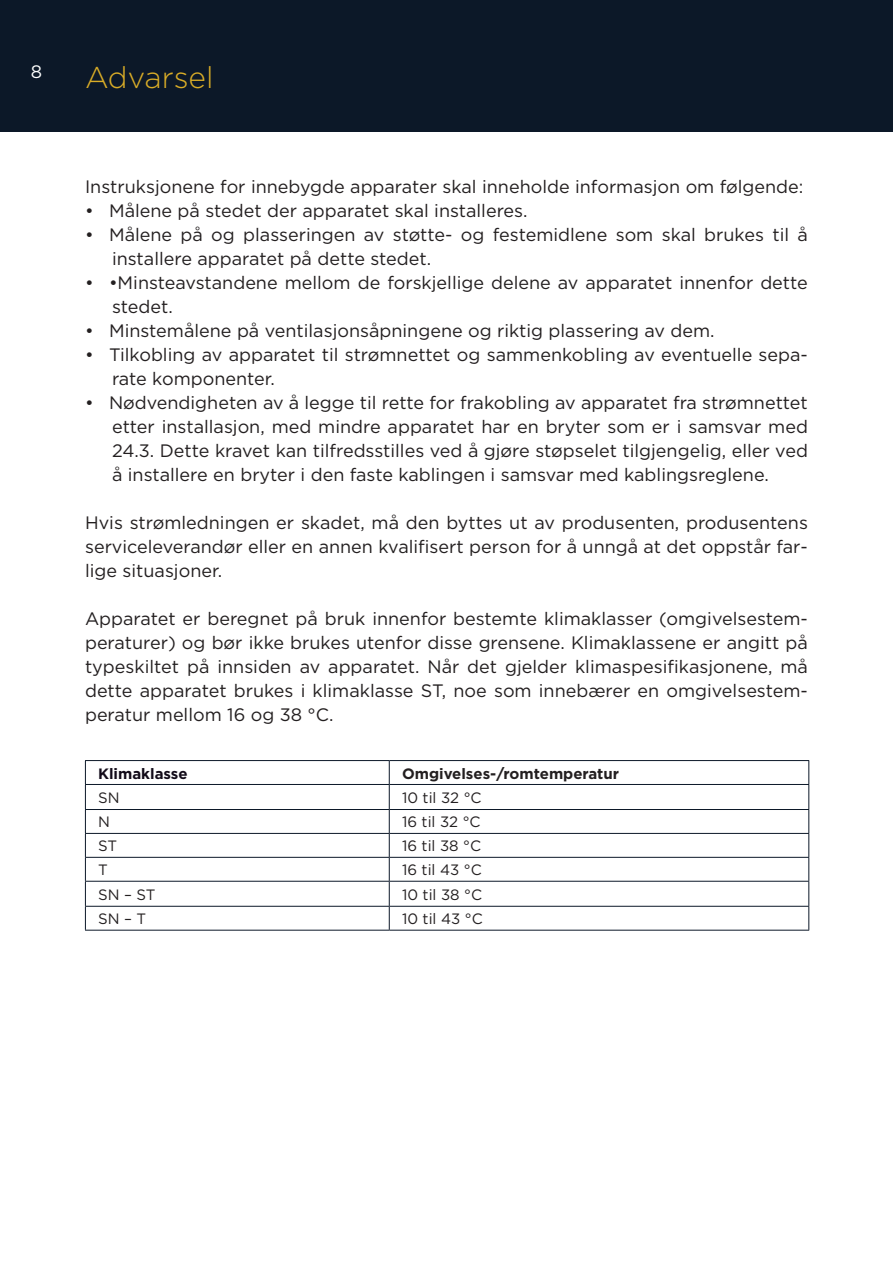
<style>
.page{position:relative;width:893px;height:1263px;background:#fff}
.page>*{position:absolute;margin:0;border:0;box-sizing:border-box;transform-origin:0 0}
.t1{font:300 30px "Gotham";color:#d9ac27}
.t2{font:18px/24px "Gotham";color:#231f20}
.t3{font:18px "Gotham";color:#fff}
.t4{font:15px "Gotham";color:#231f20}
.t5{font:700 15px "Gotham";color:#231f20}
.t6{font:700 15px "Gotham";color:#120b19}
</style>
<div class="page">
<div style="left:0;top:0;width:893px;height:132px;background:#0c1828"></div>
<hr style="left:85px;top:760px;width:304px;height:1px;background:#0c1828">
<hr style="left:389px;top:760px;width:420px;height:1px;background:#0c1828">
<hr style="left:85px;top:784px;width:304px;height:1px;background:#0c1828">
<hr style="left:389px;top:784px;width:420px;height:1px;background:#0c1828">
<hr style="left:85px;top:809px;width:304px;height:1px;background:#0c1828">
<hr style="left:389px;top:809px;width:420px;height:1px;background:#0c1828">
<hr style="left:85px;top:833px;width:304px;height:1px;background:#0c1828">
<hr style="left:389px;top:833px;width:420px;height:1px;background:#0c1828">
<hr style="left:85px;top:857px;width:304px;height:1px;background:#0c1828">
<hr style="left:389px;top:857px;width:420px;height:1px;background:#0c1828">
<hr style="left:85px;top:881px;width:304px;height:1px;background:#0c1828">
<hr style="left:389px;top:881px;width:420px;height:1px;background:#0c1828">
<hr style="left:85px;top:906px;width:304px;height:1px;background:#0c1828">
<svg style="left:85px;top:761px;width:1px;height:169px"></svg>
<hr style="left:389px;top:906px;width:420px;height:1px;background:#0c1828">
<svg style="left:389px;top:761px;width:1px;height:169px"></svg>
<svg style="left:808px;top:761px;width:1px;height:169px"></svg>
<hr style="left:85px;top:930px;width:304px;height:1px;background:#0c1828">
<hr style="left:389px;top:930px;width:420px;height:1px;background:#0c1828">
<p class="t3" style="left:31px;top:60px;width:13px">8</p>
<h1 class="t1" style="left:85px;top:58px;width:130px">Advarsel</h1>
<p class="t2" style="left:85px;top:174px;width:720px">Instruksjonene for innebygde apparater skal inneholde informasjon om følgende:</p>
<p class="t2" style="left:85px;top:198px;width:444px">• Målene på stedet der apparatet skal installeres.</p>
<p class="t2" style="left:112px;top:222px;width:697px;text-indent:-27px">• Målene på og plasseringen av støtte- og festemidlene som skal brukes til å installere apparatet på dette stedet.</p>
<p class="t2" style="left:112px;top:270px;width:697px;text-indent:-27px">• •Minsteavstandene mellom de forskjellige delene av apparatet innenfor dette stedet.</p>
<p class="t2" style="left:85px;top:318px;width:631px">• Minstemålene på ventilasjonsåpningene og riktig plassering av dem.</p>
<p class="t2" style="left:112px;top:342px;width:697px;text-indent:-27px">• Tilkobling av apparatet til strømnettet og sammenkobling av eventuelle sepa&shy;rate komponenter.</p>
<p class="t2" style="left:112px;top:390px;width:697px;text-align:justify;text-indent:-27px">• Nødvendigheten av å legge til rette for frakobling av apparatet fra strømnettet etter installasjon, med mindre apparatet har en bryter som er i samsvar med 24.3. Dette kravet kan tilfredsstilles ved å gjøre støpselet tilgjengelig, eller ved å installere en bryter i den faste kablingen i samsvar med kablingsreglene.</p>
<p class="t2" style="left:85px;top:510px;width:724px;text-align:justify">Hvis strømledningen er skadet, må den byttes ut av produsenten, produsentens serviceleverandør eller en annen kvalifisert person for å unngå at det oppstår far&shy;lige situasjoner.</p>
<p class="t2" style="left:85px;top:606px;width:724px;text-align:justify">Apparatet er beregnet på bruk innenfor bestemte klimaklasser (omgivelsestem&shy;peraturer) og bør ikke brukes utenfor disse grensene. Klimaklassene er angitt på typeskiltet på innsiden av apparatet. Når det gjelder klimaspesifikasjonene, må dette apparatet brukes i klimaklasse ST, noe som innebærer en omgivelsestem&shy;peratur mellom 16 og 38 °C.</p>
<p class="t6" style="left:98px;top:763px;width:91px">Klimaklasse</p>
<p class="t5" style="left:402px;top:763px;width:219px">Omgivelses-/romtemperatur</p>
<p class="t4" style="left:98px;top:788px;width:23px">SN</p>
<p class="t4" style="left:402px;top:788px;width:81px">10 til 32 °C</p>
<p class="t4" style="left:98px;top:812px;width:13px">N</p>
<p class="t4" style="left:402px;top:812px;width:80px">16 til 32 °C</p>
<p class="t4" style="left:98px;top:836px;width:21px">ST</p>
<p class="t4" style="left:402px;top:836px;width:81px">16 til 38 °C</p>
<p class="t4" style="left:98px;top:860px;width:11px">T</p>
<p class="t4" style="left:402px;top:860px;width:81px">16 til 43 °C</p>
<p class="t4" style="left:98px;top:885px;width:59px">SN – ST</p>
<p class="t4" style="left:402px;top:885px;width:82px">10 til 38 °C</p>
<p class="t4" style="left:98px;top:909px;width:50px">SN – T</p>
<p class="t4" style="left:402px;top:909px;width:82px">10 til 43 °C</p>
</div>
